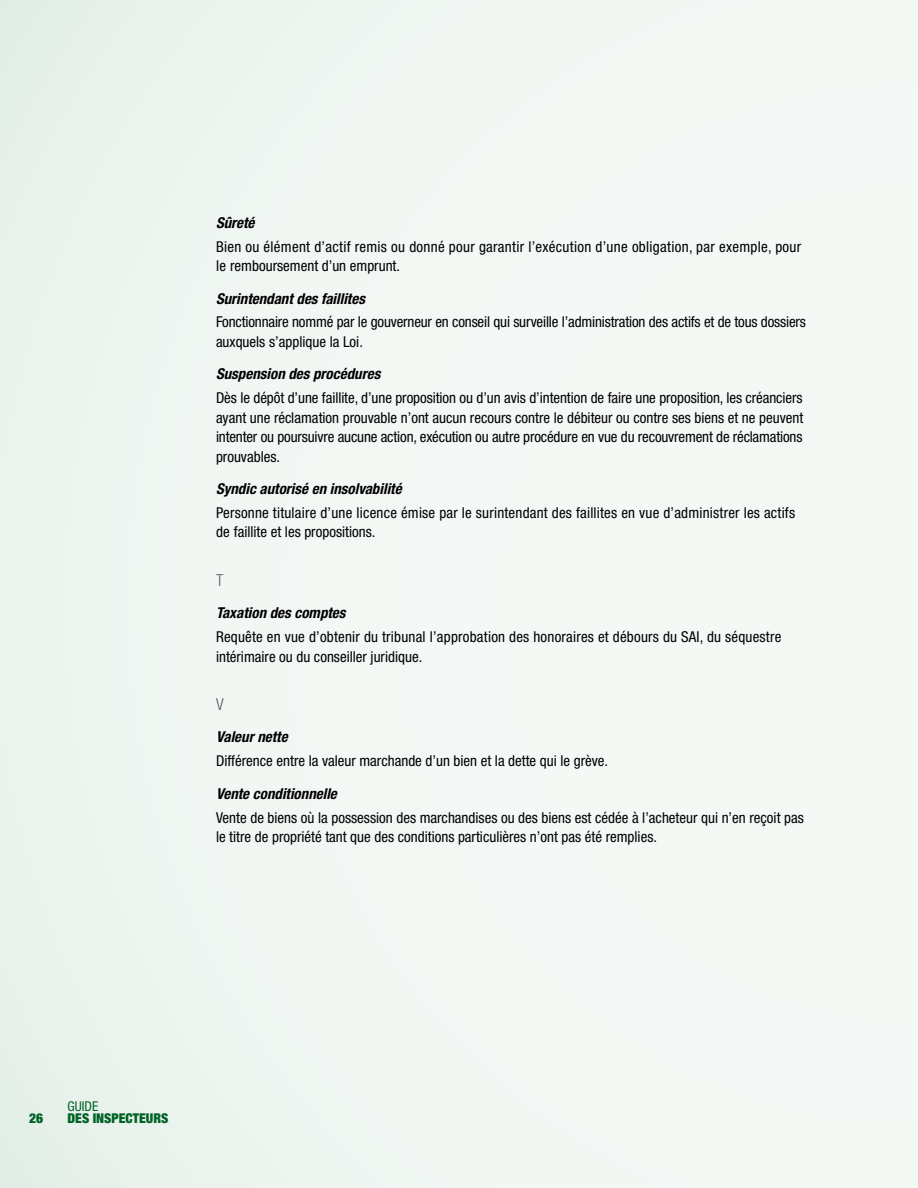
<style>
.page{position:relative;width:918px;height:1188px;background:#f3f8f5}
.page>*{position:absolute;margin:0;border:0;box-sizing:border-box;transform-origin:0 0}
.t1{font:300 condensed 16.5px "Helvetica Neue LT Std";color:#58595b}
.t2{font:condensed 15px/19.5px "Helvetica Neue LT Std";color:#000}
.t3{font:italic 700 condensed 15px "Helvetica Neue LT Std";color:#000}
.t4{font:condensed 15px/19.5px "Helvetica Neue LT Std";letter-spacing:.02em;color:#000}
.t5{font:900 condensed 13.5px "Helvetica Neue LT Std";color:#006325}
.t6{font:condensed 13.5px "Helvetica Neue LT Std";color:#006325}
</style>
<div class="page">
<p class="t3" style="left:216px;top:213px;width:40px">Sûreté</p>
<p class="t4" style="left:216px;top:236px;width:587px">Bien ou élément d’actif remis ou donné pour garantir l’exécution d’une obligation, par exemple, pour le remboursement d’un emprunt.</p>
<p class="t3" style="left:216px;top:289px;width:151px">Surintendant des faillites</p>
<p class="t2" style="left:216px;top:312px;width:591px">Fonctionnaire nommé par le gouverneur en conseil qui surveille l’administration des actifs et de tous dossiers auxquels s’applique la Loi.</p>
<p class="t3" style="left:216px;top:365px;width:166px">Suspension des procédures</p>
<p class="t2" style="left:216px;top:388px;width:589px;text-align:justify">Dès le dépôt d’une faillite, d’une proposition ou d’un avis d’intention de faire une proposition, les créanciers ayant une réclamation prouvable n’ont aucun recours contre le débiteur ou contre ses biens et ne peuvent intenter ou poursuivre aucune action, exécution ou autre procédure en vue du recouvrement de réclamations prouvables.</p>
<p class="t3" style="left:216px;top:480px;width:187px">Syndic autorisé en insolvabilité</p>
<p class="t2" style="left:216px;top:503px;width:581px">Personne titulaire d’une licence émise par le surintendant des faillites en vue d’administrer les actifs de faillite et les propositions.</p>
<p class="t1" style="left:216px;top:571px;width:9px">T</p>
<p class="t3" style="left:216px;top:604px;width:131px">Taxation des comptes</p>
<p class="t2" style="left:216px;top:627px;width:567px">Requête en vue d’obtenir du tribunal l’approbation des honoraires et débours du SAI, du séquestre intérimaire ou du conseiller juridique.</p>
<p class="t1" style="left:216px;top:695px;width:9px">V</p>
<p class="t3" style="left:216px;top:728px;width:73px">Valeur nette</p>
<p class="t2" style="left:216px;top:751px;width:394px">Différence entre la valeur marchande d’un bien et la dette qui le grève.</p>
<p class="t3" style="left:216px;top:784px;width:122px">Vente conditionnelle</p>
<p class="t2" style="left:216px;top:807px;width:589px">Vente de biens où la possession des marchandises ou des biens est cédée à l’acheteur qui n’en reçoit pas le titre de propriété tant que des conditions particulières n’ont pas été remplies.</p>
<p class="t6" style="left:68px;top:1099px;width:32px">GUIDE</p>
<p class="t5" style="left:29px;top:1109px;width:16px">26</p>
<p class="t5" style="left:68px;top:1110px;width:102px">DES INSPECTEURS</p>
</div>
